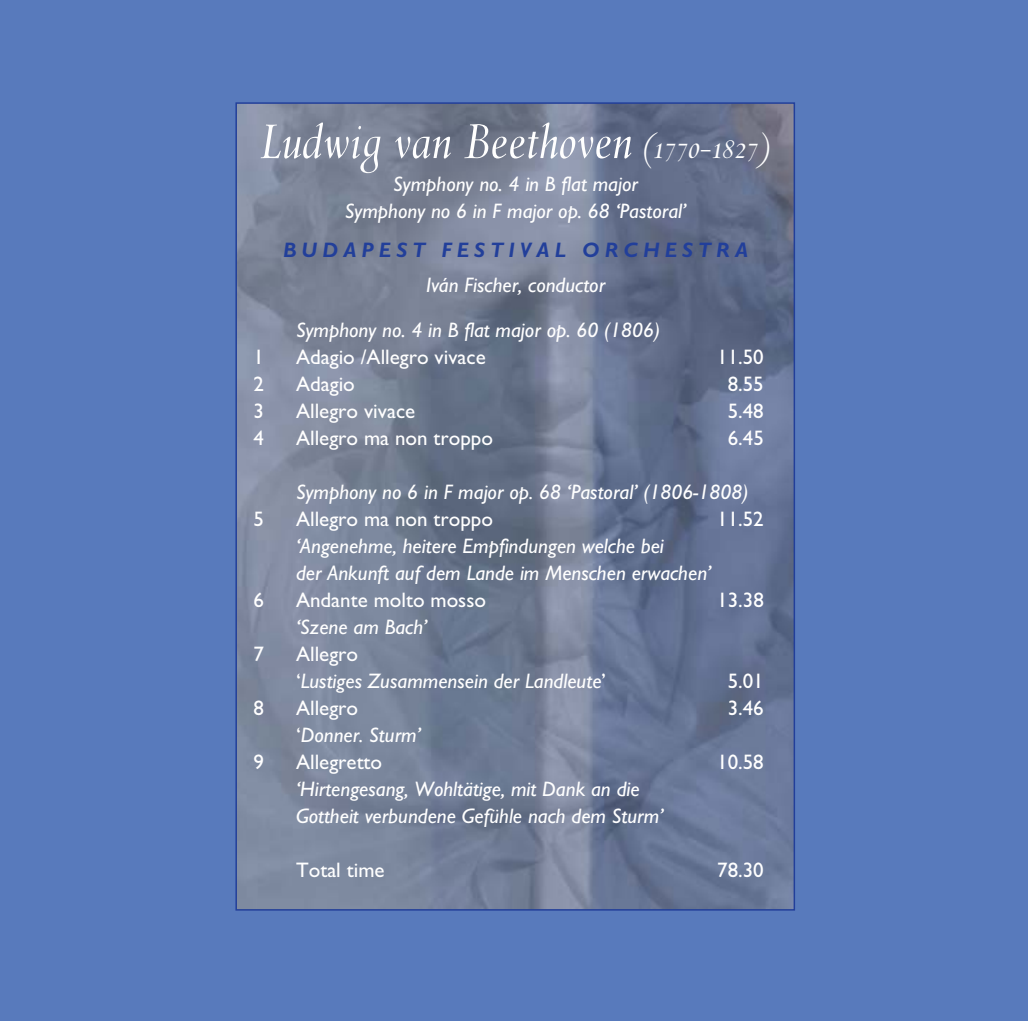
<style>
.page{position:relative;width:1029px;height:1021px;background:#fff}
.page>*{position:absolute;margin:0;border:0;box-sizing:border-box;transform-origin:0 0}
.t1{font:57px "Spectrum MT Italic Os F";color:#fff}
.t2{font:italic 21px/27px "Gill Sans";color:#fff}
.t3{font:21px "Gill Sans";color:#fff}
.t4{font:italic 700 21px "Gill Sans";letter-spacing:.245em;color:#223f9a}
.s1{font-size:39px}
.s2{font-style:normal}
</style>
<div class="page">
<div style="left:0;top:0;width:1027px;height:1020px;background:#587abc"></div>
<img style="left:238px;top:105px;width:554px;height:802px">
<h1 class="t1" style="left:259px;top:122px;width:515px">Ludwig van Beethoven <span class="s1">(1770-1827)</span></h1>
<p class="t2" style="left:345px;top:173px;width:343px;text-align:center">Symphony no. 4 in B flat major<br>Symphony no 6 in F major op. 68 ‘Pastoral’</p>
<p class="t4" style="left:283px;top:243px;width:466px">BUDAPEST FESTIVAL ORCHESTRA</p>
<p class="t2" style="left:296px;top:264px;width:366px;line-height:45px;text-indent:130px">Iván Fischer, conductor<br>Symphony no. 4 in B flat major op. 60 (1806)</p>
<p class="t3" style="left:254px;top:349px;width:12px">1</p>
<p class="t3" style="left:296px;top:349px;width:191px">Adagio /Allegro vivace</p>
<p class="t3" style="left:717px;top:349px;width:48px">11.50</p>
<p class="t3" style="left:254px;top:376px;width:12px">2</p>
<p class="t3" style="left:296px;top:376px;width:60px">Adagio</p>
<p class="t3" style="left:728px;top:376px;width:38px">8.55</p>
<p class="t3" style="left:254px;top:403px;width:12px">3</p>
<p class="t3" style="left:296px;top:403px;width:121px">Allegro vivace</p>
<p class="t3" style="left:728px;top:403px;width:38px">5.48</p>
<p class="t3" style="left:254px;top:430px;width:12px">4</p>
<p class="t3" style="left:296px;top:430px;width:198px">Allegro ma non troppo</p>
<p class="t3" style="left:728px;top:430px;width:38px">6.45</p>
<p class="t2" style="left:296px;top:480px;width:454px">Symphony no 6 in F major op. 68 ‘Pastoral’ (1806-1808)</p>
<p class="t3" style="left:254px;top:511px;width:12px">5</p>
<p class="t3" style="left:296px;top:511px;width:198px">Allegro ma non troppo</p>
<p class="t3" style="left:717px;top:511px;width:48px">11.52</p>
<p class="t2" style="left:296px;top:534px;width:417px">‘Angenehme, heitere Empfindungen welche bei<br>der Ankunft auf dem Lande im Menschen erwachen’</p>
<p class="t3" style="left:254px;top:592px;width:12px">6</p>
<p class="t3" style="left:296px;top:592px;width:191px">Andante molto mosso</p>
<p class="t3" style="left:717px;top:592px;width:48px">13.38</p>
<p class="t2" style="left:296px;top:615px;width:133px">‘Szene am Bach’</p>
<p class="t3" style="left:254px;top:646px;width:12px">7</p>
<p class="t2" style="left:296px;top:642px;width:312px"><span class="s2">Allegro<br>‘</span>Lustiges Zusammensein der Landleute<span class="s2">’</span></p>
<p class="t3" style="left:728px;top:673px;width:38px">5.01</p>
<p class="t3" style="left:254px;top:700px;width:12px">8</p>
<p class="t3" style="left:296px;top:700px;width:64px">Allegro</p>
<p class="t3" style="left:728px;top:700px;width:38px">3.46</p>
<p class="t2" style="left:296px;top:723px;width:126px"><span class="s2">‘</span>Donner. Sturm’</p>
<p class="t3" style="left:254px;top:754px;width:12px">9</p>
<p class="t3" style="left:296px;top:754px;width:88px">Allegretto</p>
<p class="t3" style="left:717px;top:754px;width:48px">10.58</p>
<p class="t2" style="left:296px;top:777px;width:369px">‘Hirtengesang, Wohltätige, mit Dank an die<br>Gottheit verbundene Gefühle nach dem Sturm’</p>
<p class="t3" style="left:296px;top:862px;width:90px">Total time</p>
<p class="t3" style="left:717px;top:862px;width:48px">78.30</p>
</div>
